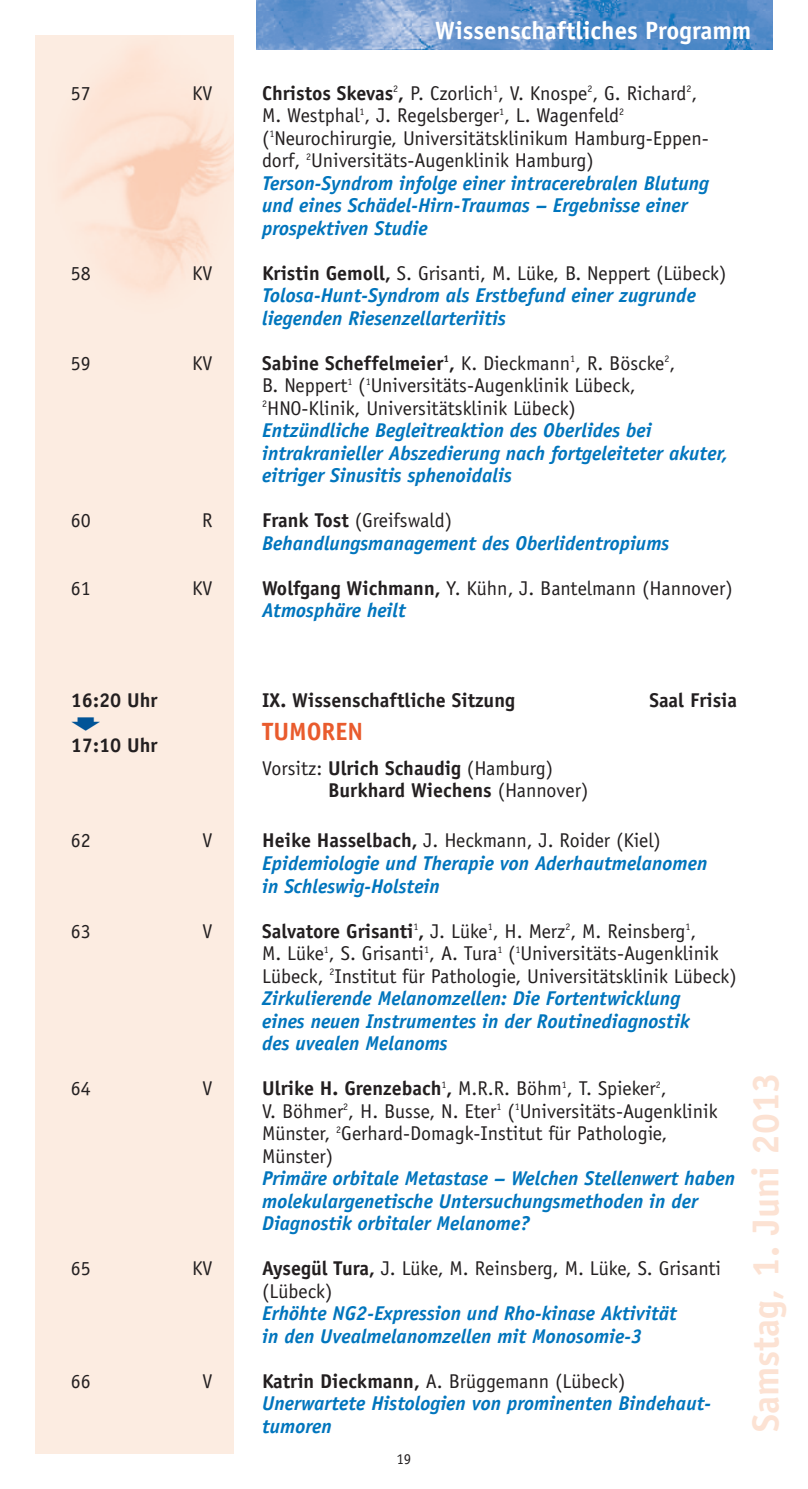
<style>
.page{position:relative;width:808px;height:1489px;background:#fff}
.page>*{position:absolute;margin:0;border:0;box-sizing:border-box;transform-origin:0 0}
.t1{font:700 37.5px "Officina Sans";color:#fce2d3}
.t2{font:30px "European Pi Four";color:#015497}
.t3{font:700 25px "Officina Sans";color:#fff}
.t4{font:700 25px "Officina Sans";color:#e95b2d}
.t5{font:20px/22.5px "Officina Sans";color:#231f20}
.t6{font:italic 700 20px/22.5px "Officina Sans";color:#0075bd}
.t7{font:700 20px/22.5px "Officina Sans";color:#231f20}
.t8{font:15px "Officina Sans";color:#231f20}
.s1{font-weight:700}
.s2{font-weight:700;font-style:italic;color:#0075bd}
.s3{font-style:normal;color:#231f20}
.s4{font-weight:400;font-style:normal;color:#231f20}
.s5{font-weight:400}
</style>
<div class="page">
<img style="left:257px;top:0;width:515px;height:50px">
<div style="left:35px;top:35px;width:199px;height:1418px;background:#fcece1"></div>
<img style="left:63px;top:50px;width:171px;height:243px">
<p class="t3" style="left:435px;top:21px;width:318px">Wissenschaftliches Programm</p>
<p class="t5" style="left:71px;top:83px;width:22px">57</p>
<p class="t5" style="left:192px;top:83px;width:22px">KV</p>
<p class="t5" style="left:262px;top:83px;width:449px"><span class="s1">Christos Skevas</span><sup>2</sup><span class="s1">,</span> P. Czorlich<sup>1</sup>, V. Knospe<sup>2</sup>, G. Richard<sup>2</sup>, M. Westphal<sup>1</sup>, J. Regelsberger<sup>1</sup>, L. Wagenfeld<sup>2 </sup>(<sup>1</sup>Neurochirurgie, Universitätsklinikum Hamburg-Eppen&shy;dorf, <sup>2</sup>Universitäts-Augenklinik Hamburg)<br><span class="s2">Terson-Syndrom infolge einer intracerebralen Blutung und eines Schädel-Hirn-Traumas – Ergebnisse einer prospektiven Studie</span></p>
<p class="t5" style="left:71px;top:263px;width:21px">58</p>
<p class="t5" style="left:192px;top:263px;width:22px">KV</p>
<p class="t6" style="left:262px;top:263px;width:466px"><span class="s3">Kristin Gemoll,</span> <span class="s4">S. Grisanti, M. Lüke, B. Neppert (Lübeck)<br></span>Tolosa-Hunt-Syndrom als Erstbefund einer zugrunde liegenden Riesenzellarteriitis</p>
<p class="t5" style="left:71px;top:353px;width:21px">59</p>
<p class="t5" style="left:192px;top:353px;width:22px">KV</p>
<p class="t6" style="left:262px;top:353px;width:467px"><span class="s3">Sabine Scheffelmeier</span><sup>1</sup><span class="s3">,</span> <span class="s4">K. Dieckmann</span><sup>1</sup><span class="s4">, R. Böscke</span><sup>2</sup><span class="s4">,<br>B. Neppert</span><sup>1</sup> <span class="s4">(</span><sup>1</sup><span class="s4">Universitäts-Augenklinik Lübeck, </span><sup>2</sup><span class="s4">HNO-Klinik, Universitätsklinik Lübeck)<br></span>Entzündliche Begleitreaktion des Oberlides bei intrakranieller Abszedierung nach fortgeleiteter akuter, eitriger Sinusitis sphenoidalis</p>
<p class="t5" style="left:71px;top:511px;width:21px">60</p>
<p class="t5" style="left:202px;top:511px;width:12px">R</p>
<p class="t6" style="left:262px;top:511px;width:409px"><span class="s3">Frank Tost</span> <span class="s4">(Greifswald)<br></span>Behandlungsmanagement des Oberlidentropiums</p>
<p class="t5" style="left:71px;top:578px;width:21px">61</p>
<p class="t5" style="left:192px;top:578px;width:22px">KV</p>
<p class="t5" style="left:262px;top:578px;width:472px"><span class="s1">Wolfgang Wichmann,</span> Y. Kühn, J. Bantelmann (Hannover)<br><span class="s2">Atmosphäre heilt</span></p>
<p class="t7" style="left:71px;top:691px;width:88px">16:20 Uhr</p>
<p class="t7" style="left:262px;top:691px;width:254px">IX. Wissenschaftliche Sitzung</p>
<p class="t7" style="left:649px;top:691px;width:89px">Saal Frisia</p>
<h2 class="t2" style="left:71px;top:700px;width:32px">-</h2>
<p class="t4" style="left:262px;top:722px;width:102px">TUMOREN</p>
<p class="t7" style="left:71px;top:736px;width:88px">17:10 Uhr</p>
<p class="t7" style="left:328px;top:758px;width:262px;text-indent:-66px"><span class="s5">Vorsitz:</span> Ulrich Schaudig <span class="s5">(Hamburg)<br></span>Burkhard Wiechens <span class="s5">(Hannover)</span></p>
<p class="t5" style="left:71px;top:831px;width:22px">62</p>
<p class="t5" style="left:203px;top:831px;width:11px">V</p>
<p class="t6" style="left:262px;top:831px;width:447px"><span class="s3">Heike Hasselbach,</span> <span class="s4">J. Heckmann, J. Roider (Kiel)<br></span>Epidemiologie und Therapie von Aderhautmelanomen in Schleswig-Holstein</p>
<p class="t5" style="left:71px;top:921px;width:22px">63</p>
<p class="t5" style="left:203px;top:921px;width:11px">V</p>
<p class="t5" style="left:262px;top:921px;width:476px"><span class="s1">Salvatore Grisanti</span><sup>1</sup><span class="s1">,</span> J. Lüke<sup>1</sup>, H. Merz<sup>2</sup>, M. Reinsberg<sup>1</sup>,<br>M. Lüke<sup>1</sup>, S. Grisanti<sup>1</sup>, A. Tura<sup>1</sup> (<sup>1</sup>Universitäts-Augenklinik Lübeck, <sup>2</sup>Institut für Pathologie, Universitätsklinik Lübeck)<br><span class="s2">Zirkulierende Melanomzellen: Die Fortentwicklung<br>eines neuen Instrumentes in der Routinediagnostik<br>des uvealen Melanoms</span></p>
<p class="t5" style="left:71px;top:1078px;width:21px">64</p>
<p class="t5" style="left:203px;top:1078px;width:11px">V</p>
<p class="t5" style="left:262px;top:1078px;width:457px"><span class="s1">Ulrike H. Grenzebach</span><sup>1</sup><span class="s1">,</span> M.R.R. Böhm<sup>1</sup>, T. Spieker<sup>2</sup>,<br>V. Böhmer<sup>2</sup>, H. Busse, N. Eter<sup>1</sup> (<sup>1</sup>Universitäts-Augenklinik Münster, <sup>2</sup>Gerhard-Domagk-Institut für Pathologie, Münster)</p>
<p class="t6" style="left:262px;top:1168px;width:475px">Primäre orbitale Metastase – Welchen Stellenwert haben molekulargenetische Untersuchungsmethoden in der<br>Diagnostik orbitaler Melanome?</p>
<p class="t5" style="left:71px;top:1258px;width:21px">65</p>
<p class="t5" style="left:192px;top:1258px;width:22px">KV</p>
<p class="t5" style="left:262px;top:1258px;width:460px"><span class="s1">Aysegül Tura,</span> J. Lüke, M. Reinsberg, M. Lüke, S. Grisanti (Lübeck)</p>
<p class="t6" style="left:262px;top:1303px;width:416px">Erhöhte NG2-Expression und Rho-kinase Aktivität in den Uvealmelanomzellen mit Monosomie-3</p>
<p class="t5" style="left:71px;top:1371px;width:21px">66</p>
<p class="t5" style="left:203px;top:1371px;width:11px">V</p>
<p class="t6" style="left:262px;top:1371px;width:450px"><span class="s3">Katrin Dieckmann,</span> <span class="s4">A. Brüggemann (Lübeck)<br></span>Unerwartete Histologien von prominenten Bindehaut&shy;tumoren</p>
<p class="t8" style="left:396px;top:1453px;width:16px">19</p>
<h1 class="t1" style="left:751px;top:1431px;width:362px;rotate:-90deg">Samstag, 1. Juni 2013</h1>
</div>
